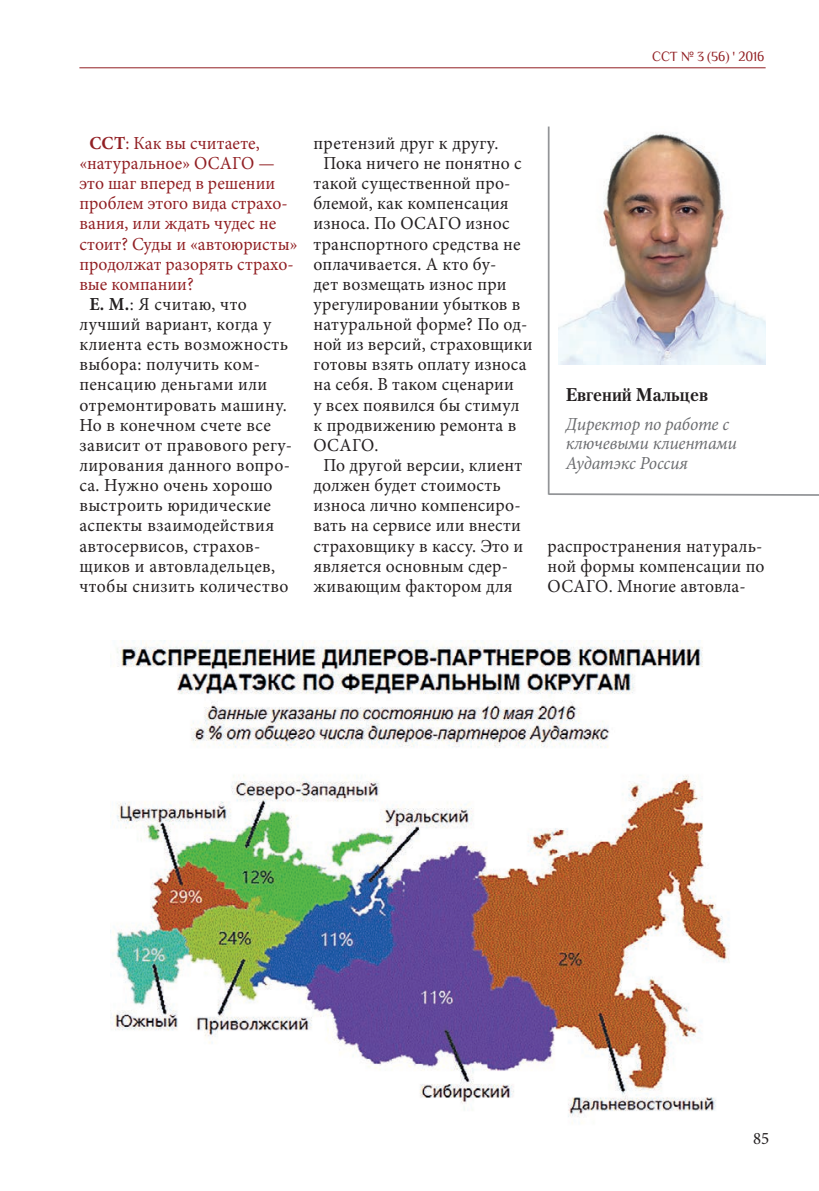
<style>
.page{position:relative;width:819px;height:1191px;background:#fff}
.page>*{position:absolute;margin:0;border:0;box-sizing:border-box;transform-origin:0 0}
.t1{font:18.38px/20.1px "Minion Pro";letter-spacing:.015em;color:#231f20;text-align:justify;scale:.96 1}
.t2{font:18.38px "Minion Pro";color:#911f23;scale:.96 1}
.t3{font:italic 18.38px/19.2px "Minion Pro";letter-spacing:-.01em;color:#6c6d70;scale:.96 1}
.t4{font:700 18.38px "Petersburg C";color:#231f20;scale:.96 1}
.t5{font:17.5px "Minion Pro";color:#231f20;scale:.96 1}
.t6{font:14px "Philosopher";letter-spacing:-.01em;color:#911f23;scale:.96 1}
.s1{font-weight:700}
</style>
<div class="page">
<hr style="left:79px;top:67px;width:686px;height:1px;background:#911f23">
<img style="left:110px;top:641px;width:619px;height:483px">
<img style="left:558px;top:132px;width:207px;height:232px">
<hr style="left:547px;top:126px;width:2px;height:368px;background:#939598">
<svg style="left:547px;top:492px;width:272px;height:4px"></svg>
<p class="t6" style="left:652px;top:49px;width:118px">CСТ № 3 (56) ' 2016</p>
<p class="t2" style="left:89px;top:131px;width:179px"><span class="s1">ССТ</span>: Как вы считаете,</p>
<p class="t2" style="left:79px;top:151px;width:205px">«натуральное» ОСАГО —</p>
<p class="t2" style="left:79px;top:171px;width:205px">это шаг вперед в решении</p>
<p class="t2" style="left:79px;top:191px;width:218px">проблем этого вида страхо-</p>
<p class="t2" style="left:79px;top:211px;width:206px">вания, или ждать чудес не</p>
<p class="t2" style="left:79px;top:231px;width:229px">стоит? Суды и «автоюристы»</p>
<p class="t2" style="left:79px;top:251px;width:225px">продолжат разорять страхо-</p>
<p class="t2" style="left:79px;top:272px;width:121px">вые компании?</p>
<p class="t1" style="left:89px;top:294px;width:165px"><span class="s1">Е. М.</span>: Я считаю, что</p>
<p class="t1" style="left:79px;top:314px;width:201px">лучший вариант, когда у</p>
<p class="t1" style="left:79px;top:334px;width:219px">клиента есть возможность</p>
<p class="t1" style="left:79px;top:354px;width:189px">выбора: получить ком-</p>
<p class="t1" style="left:79px;top:374px;width:197px">пенсацию деньгами или</p>
<p class="t1" style="left:79px;top:395px;width:218px">отремонтировать машину.</p>
<p class="t1" style="left:79px;top:415px;width:201px">Но в конечном счете все</p>
<p class="t1" style="left:79px;top:435px;width:223px">зависит от правового регу-</p>
<p class="t1" style="left:79px;top:455px;width:221px">лирования данного вопро-</p>
<p class="t1" style="left:79px;top:475px;width:203px">са. Нужно очень хорошо</p>
<p class="t1" style="left:79px;top:495px;width:201px">выстроить юридические</p>
<p class="t1" style="left:79px;top:515px;width:204px">аспекты взаимодействия</p>
<p class="t1" style="left:79px;top:535px;width:190px">автосервисов, страхов-</p>
<p class="t1" style="left:79px;top:556px;width:205px">щиков и автовладельцев,</p>
<p class="t1" style="left:79px;top:576px;width:219px">чтобы снизить количество</p>
<p class="t1" style="left:313px;top:133px;width:194px">претензий друг к другу.</p>
<p class="t1" style="left:323px;top:153px;width:208px">Пока ничего не понятно с</p>
<p class="t1" style="left:313px;top:173px;width:207px">такой существенной про-</p>
<p class="t1" style="left:313px;top:193px;width:205px">блемой, как компенсация</p>
<p class="t1" style="left:313px;top:213px;width:206px">износа. По ОСАГО износ</p>
<p class="t1" style="left:313px;top:234px;width:217px">транспортного средства не</p>
<p class="t1" style="left:313px;top:254px;width:192px">оплачивается. А кто бу-</p>
<p class="t1" style="left:313px;top:274px;width:202px">дет возмещать износ при</p>
<p class="t1" style="left:313px;top:294px;width:217px">урегулировании убытков в</p>
<p class="t1" style="left:313px;top:314px;width:224px">натуральной форме? По од-</p>
<p class="t1" style="left:313px;top:334px;width:230px">ной из версий, страховщики</p>
<p class="t1" style="left:313px;top:354px;width:223px">готовы взять оплату износа</p>
<p class="t1" style="left:313px;top:374px;width:210px">на себя. В таком сценарии</p>
<p class="t1" style="left:313px;top:395px;width:216px">у всех появился бы стимул</p>
<p class="t1" style="left:313px;top:415px;width:213px">к продвижению ремонта в</p>
<p class="t1" style="left:313px;top:435px;width:69px">ОСАГО.</p>
<p class="t1" style="left:323px;top:455px;width:208px">По другой версии, клиент</p>
<p class="t1" style="left:313px;top:475px;width:196px">должен будет стоимость</p>
<p class="t1" style="left:313px;top:495px;width:217px">износа лично компенсиро-</p>
<p class="t1" style="left:313px;top:515px;width:218px">вать на сервисе или внести</p>
<p class="t1" style="left:313px;top:535px;width:220px">страховщику в кассу. Это и</p>
<p class="t1" style="left:313px;top:556px;width:204px">является основным сдер-</p>
<p class="t1" style="left:313px;top:576px;width:209px">живающим фактором для</p>
<p class="t4" style="left:565px;top:383px;width:150px">Евгений Мальцев</p>
<p class="t3" style="left:565px;top:415px;width:180px">Директор по работе с ключевыми клиентами<br>Аудатэкс Россия</p>
<p class="t1" style="left:547px;top:535px;width:227px">распространения натураль&shy;ной формы компенсации по ОСАГО. Многие автовла-</p>
<p class="t5" style="left:753px;top:1126px;width:18px">85</p>
</div>
